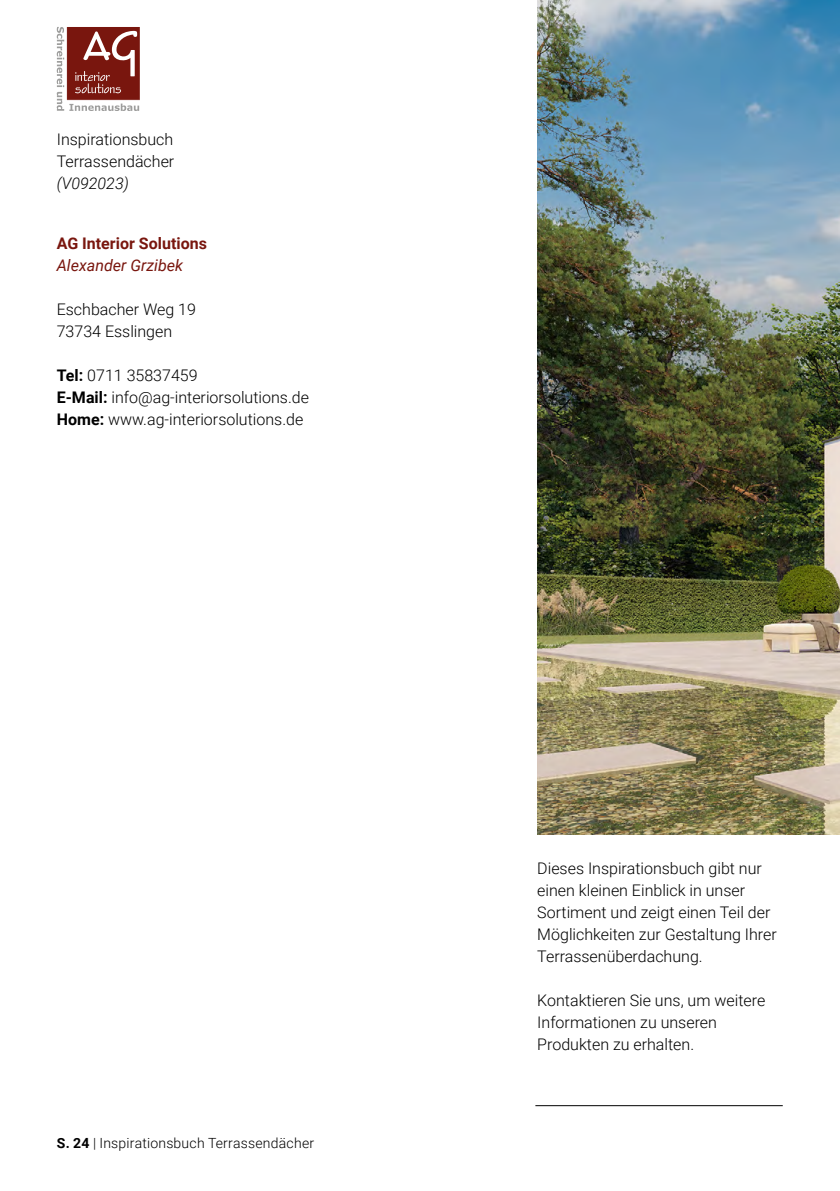
<style>
.page{position:relative;width:840px;height:1191px;background:#fff}
.page>*{position:absolute;margin:0;border:0;box-sizing:border-box;transform-origin:0 0}
.t1{font:300 16px/22px "Roboto";color:#000}
.t2{font:700 16px "Roboto";color:#79160e}
.t3{font:italic 16px "Roboto";color:#79160e}
.t4{font:italic 300 16px "Roboto";color:#000}
.t5{font:300 14px "Roboto";letter-spacing:.015em;color:#000}
.s1{font-weight:700}
</style>
<div class="page">
<hr style="left:535px;top:1105px;width:247px;height:1px;background:#000">
<img style="left:537px;top:0;width:302px;height:834px">
<svg style="left:57px;top:27px;width:83px;height:84px"></svg>
<p class="t1" style="left:57px;top:127px;width:119px">Inspirationsbuch<br>Terrassendächer</p>
<p class="t4" style="left:57px;top:172px;width:73px">(V092023)</p>
<p class="t2" style="left:57px;top:232px;width:152px">AG Interior Solutions</p>
<p class="t3" style="left:57px;top:254px;width:128px">Alexander Grzibek</p>
<p class="t1" style="left:57px;top:298px;width:141px">Eschbacher Weg 19<br>73734 Esslingen</p>
<p class="t1" style="left:57px;top:364px;width:254px"><span class="s1">Tel:</span> 0711 35837459<br><span class="s1">E-Mail:</span> info@ag-interiorsolutions.de<br><span class="s1">Home:</span> www.ag-interiorsolutions.de</p>
<p class="t5" style="left:57px;top:1132px;width:259px"><span class="s1">S. 24</span> | Inspirationsbuch Terrassendächer</p>
<p class="t1" style="left:537px;top:856px;width:241px">Dieses Inspirationsbuch gibt nur einen kleinen Einblick in unser<br>Sortiment und zeigt einen Teil der<br>Möglichkeiten zur Gestaltung Ihrer<br>Terrassenüberdachung.</p>
<p class="t1" style="left:537px;top:988px;width:229px">Kontaktieren Sie uns, um weitere<br>Informationen zu unseren<br>Produkten zu erhalten.</p>
</div>
